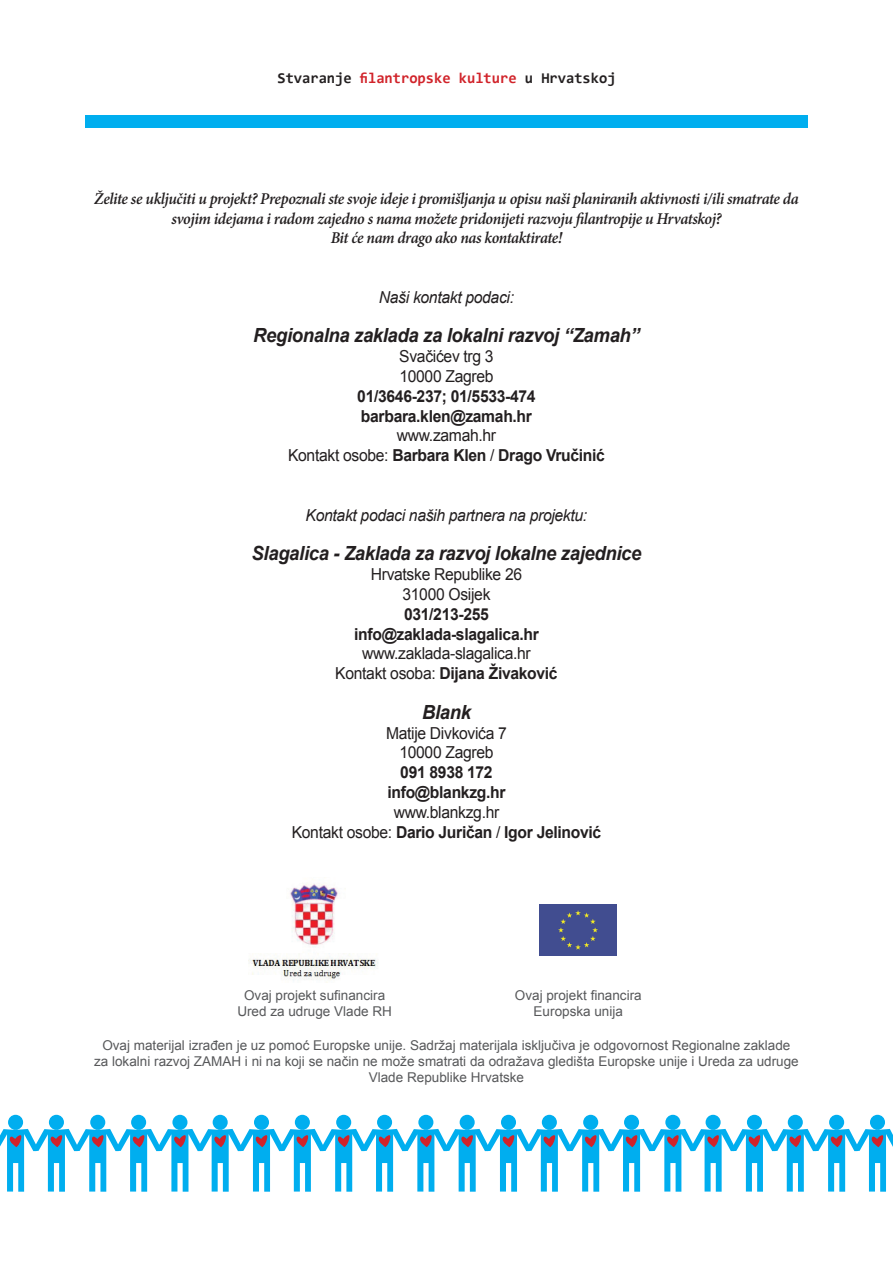
<style>
.page{position:relative;width:893px;height:1263px;background:#fff}
.page>*{position:absolute;margin:0;border:0;box-sizing:border-box;transform-origin:0 0}
.t1{font:italic 700 19.5px "Arial";letter-spacing:-.02em;color:#231f20;scale:.95 1}
.t2{font:16.5px/19.8px "Arial";letter-spacing:-.02em;color:#231f20;text-align:center;scale:.95 1}
.t3{font:italic 600 16.5px/19.8px "Minion Pro";letter-spacing:-.025em;color:#231f20;text-align:center;scale:.95 1}
.t4{font:700 16.5px/19.8px "Arial";letter-spacing:-.02em;color:#231f20;text-align:center;scale:.95 1}
.t5{font:italic 16.5px "Arial";letter-spacing:-.02em;color:#231f20;scale:.95 1}
.t6{font:700 15px "Consolas";color:#231f20}
.t7{font:13.5px/16.2px "Arial";color:#57585a;text-align:center}
.s1{color:#d1232a}
.s2{font-weight:700}
</style>
<div class="page">
<div style="left:85px;top:115px;width:723px;height:13px;background:#00aeef"></div>
<img style="left:248px;top:884px;width:130px;height:97px">
<div style="left:540px;top:904px;width:77px;height:51px;background:#414d90"></div>
<svg style="left:0;top:1115px;width:893px;height:77px"></svg>
<p class="t6" style="left:277px;top:69px;width:340px">Stvaranje <span class="s1">filantropske kulture</span> u Hrvatskoj</p>
<p class="t3" style="left:94px;top:188px;width:743px">Želite se uključiti u projekt? Prepoznali ste svoje ideje i promišljanja u opisu naši planiranih aktivnosti i/ili smatrate da svojim idejama i radom zajedno s nama možete pridonijeti razvoju filantropije u Hrvatskoj?<br>Bit će nam drago ako nas kontaktirate!</p>
<p class="t5" style="left:379px;top:286px;width:144px">Naši kontakt podaci:</p>
<h1 class="t1" style="left:253px;top:323px;width:408px">Regionalna zaklada za lokalni razvoj “Zamah”</h1>
<p class="t2" style="left:399px;top:346px;width:101px;text-align:left">Svačićev trg 3<br>10000 Zagreb</p>
<p class="t4" style="left:357px;top:386px;width:189px;text-align:left">01/3646-237; 01/5533-474 barbara.klen@zamah.hr</p>
<p class="t2" style="left:288px;top:426px;width:335px">www.zamah.hr<br>Kontakt osobe: <span class="s2">Barbara Klen</span> / <span class="s2">Drago Vručinić</span></p>
<p class="t5" style="left:306px;top:504px;width:298px">Kontakt podaci naših partnera na projektu:</p>
<h1 class="t1" style="left:252px;top:540px;width:412px">Slagalica - Zaklada za razvoj lokalne zajednice</h1>
<p class="t2" style="left:371px;top:564px;width:161px">Hrvatske Republike 26<br>31000 Osijek</p>
<p class="t4" style="left:354px;top:604px;width:196px">031/213-255 info@zaklada-slagalica.hr</p>
<p class="t2" style="left:335px;top:643px;width:236px">www.zaklada-slagalica.hr<br>Kontakt osoba: <span class="s2">Dijana Živaković</span></p>
<h1 class="t1" style="left:422px;top:699px;width:53px">Blank</h1>
<p class="t2" style="left:386px;top:723px;width:129px">Matije Divkovića 7<br>10000 Zagreb</p>
<p class="t4" style="left:387px;top:763px;width:126px">091 8938 172 info@blankzg.hr</p>
<p class="t2" style="left:292px;top:802px;width:327px">www.blankzg.hr<br>Kontakt osobe: <span class="s2">Dario Juričan</span> / <span class="s2">Igor Jelinović</span></p>
<p class="t7" style="left:237px;top:987px;width:156px">Ovaj projekt sufinancira<br>Ured za udruge Vlade RH</p>
<p class="t7" style="left:515px;top:987px;width:128px">Ovaj projekt financira<br>Europska unija</p>
<p class="t7" style="left:94px;top:1037px;width:706px">Ovaj materijal izrađen je uz pomoć Europske unije. Sadržaj materijala isključiva je odgovornost Regionalne zaklade za lokalni razvoj ZAMAH i ni na koji se način ne može smatrati da odražava gledišta Europske unije i Ureda za udruge<br>Vlade Republike Hrvatske</p>
</div>
